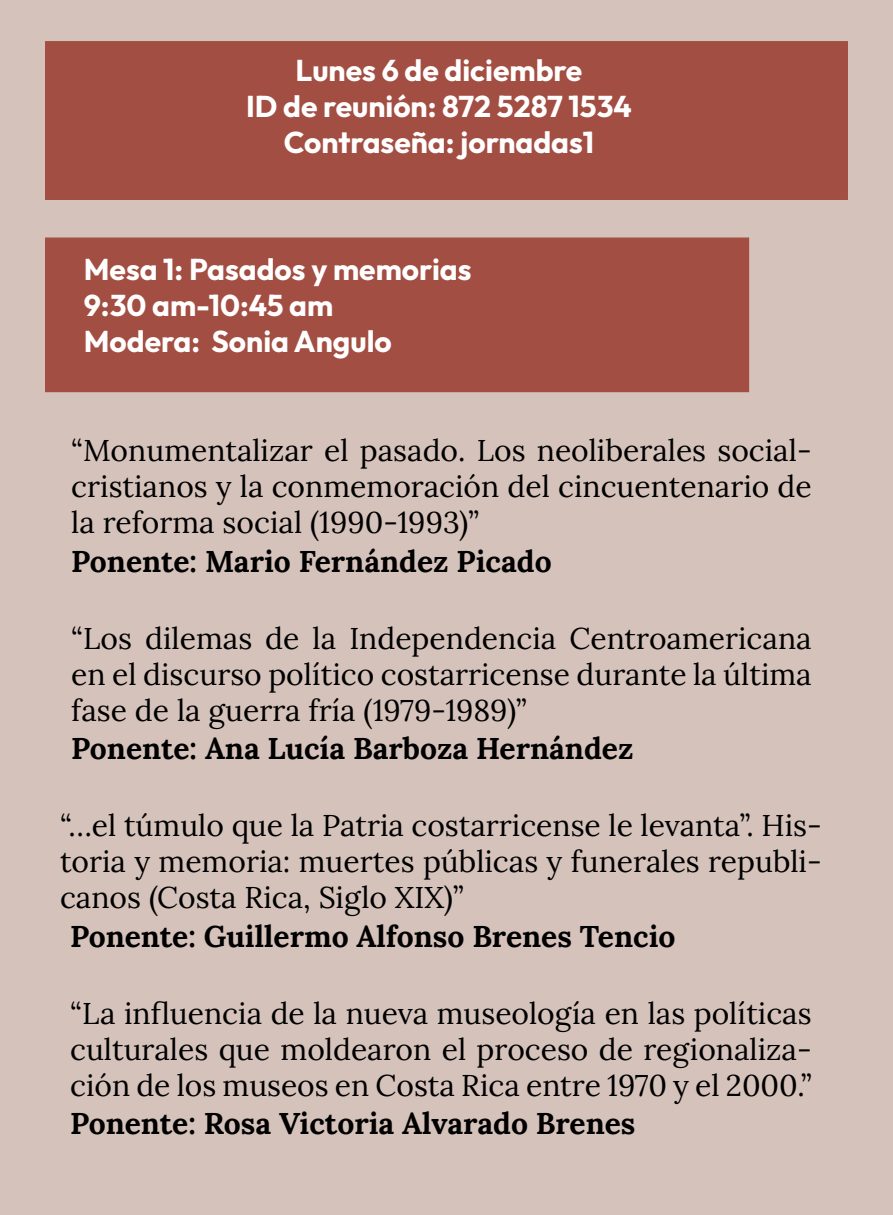
<style>
.page{position:relative;width:893px;height:1215px;background:#fff}
.page>*{position:absolute;margin:0;border:0;box-sizing:border-box;transform-origin:0 0}
.parrafo_ponente{font:30px/36px "Lora";color:#000;text-align:justify}
.parrafo_ponente-2{font:700 30px "Lora";color:#000}
.t1{font:700 30px "Outfit";color:#fff}
</style>
<div class="page">
<div style="left:0;top:0;width:892px;height:1214px;background:#d5c2bb"></div>
<div style="left:45px;top:41px;width:803px;height:159px;background:#a34e42"></div>
<div style="left:45px;top:237px;width:704px;height:155px;background:#a34e42;border:1px solid #a34e42"></div>
<p class="t1" style="left:295px;top:54px;width:288px">Lunes 6 de diciembre</p>
<p class="t1" style="left:246px;top:90px;width:387px">ID de reunión: 872 5287 1534</p>
<p class="t1" style="left:284px;top:126px;width:312px">Contraseña: jornadas1</p>
<p class="t1" style="left:84px;top:252px;width:389px">Mesa 1: Pasados y memorias</p>
<p class="t1" style="left:84px;top:288px;width:251px">9:30 am-10:45 am</p>
<p class="t1" style="left:84px;top:324px;width:309px">Modera: Sonia Angulo</p>
<p class="parrafo_ponente" style="left:71px;top:430px;width:742px">“Monumentalizar el pasado. Los neoliberales social&shy;cristianos y la conmemoración del cincuentenario de la reforma social (1990-1993)”</p>
<p class="parrafo_ponente-2" style="left:71px;top:538px;width:482px">Ponente: Mario Fernández Picado</p>
<p class="parrafo_ponente" style="left:71px;top:617px;width:742px">“Los dilemas de la Independencia Centroamericana en el discurso político costarricense durante la última fase de la guerra fría (1979-1989)”</p>
<p class="parrafo_ponente-2" style="left:71px;top:725px;width:563px">Ponente: Ana Lucía Barboza Hernández</p>
<p class="parrafo_ponente" style="left:60px;top:805px;width:763px">“…el túmulo que la Patria costarricense le levanta”. His&shy;toria y memoria: muertes públicas y funerales republi&shy;canos (Costa Rica, Siglo XIX)”</p>
<p class="parrafo_ponente-2" style="left:70px;top:913px;width:607px">Ponente: Guillermo Alfonso Brenes Tencio</p>
<p class="parrafo_ponente" style="left:70px;top:992px;width:743px">“La influencia de la nueva museología en las políticas culturales que moldearon el proceso de regionaliza&shy;ción de los museos en Costa Rica entre 1970 y el 2000.”</p>
<p class="parrafo_ponente-2" style="left:70px;top:1100px;width:567px">Ponente: Rosa Victoria Alvarado Brenes</p>
</div>
